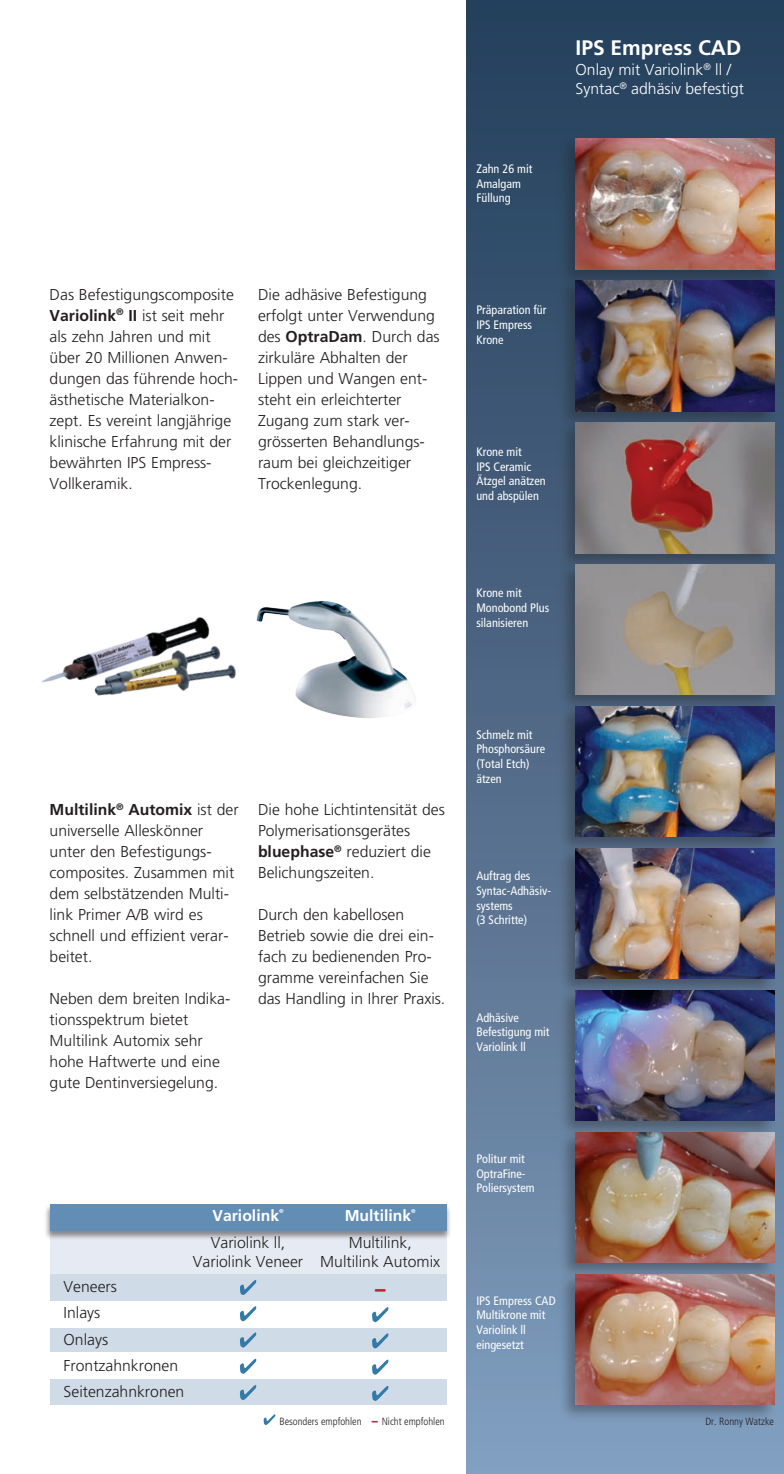
<style>
.page{position:relative;width:784px;height:1474px;background:#fff}
.page>*{position:absolute;margin:0;border:0;box-sizing:border-box;transform-origin:0 0}
.t1{font:700 21px "Frutiger";color:#fff}
.t2{font:900 21px "Frutiger";color:#c32a36}
.t3{font:300 15.75px/21px "Frutiger";color:#231f20}
.t4{font:300 15.75px/19.2px "Frutiger";color:#fff}
.t5{font:700 15.75px "Frutiger";color:#fff}
.t6{font:condensed 12.25px/14.7px "Frutiger";color:#fff}
.t7{font:300 condensed 10.5px "Frutiger";color:#231f20}
.t8{font:700 5.6px "Frutiger";color:#fff}
.s1{font-weight:700}
.s2{font-weight:900;font-stretch:normal;font-size:12.25px;color:#c32a36}
</style>
<div class="page">
<div style="left:50px;top:1221px;width:396px;height:183px;background:#e6ebf3"></div>
<div style="left:50px;top:1274px;width:396px;height:130px;background:#d0dbe8"></div>
<img style="left:41px;top:617px;width:191px;height:79px">
<div style="left:466px;top:0;width:318px;height:1473px;background:linear-gradient(to bottom,#223c57,#819cbc)"></div>
<img style="left:232px;top:601px;width:183px;height:117px">
<svg style="left:264px;top:1414px;width:11px;height:10px"></svg>
<div style="left:557px;top:135px;width:220px;height:151px;background:#231f20;opacity:.4"></div>
<img style="left:575px;top:139px;width:199px;height:130px">
<div style="left:557px;top:277px;width:220px;height:151px;background:#231f20;opacity:.4"></div>
<img style="left:575px;top:281px;width:199px;height:130px">
<div style="left:557px;top:418px;width:220px;height:152px;background:#231f20;opacity:.4"></div>
<img style="left:575px;top:423px;width:199px;height:130px">
<div style="left:557px;top:560px;width:220px;height:152px;background:#231f20;opacity:.4"></div>
<img style="left:575px;top:564px;width:199px;height:131px">
<div style="left:557px;top:702px;width:220px;height:151px;background:#231f20;opacity:.4"></div>
<img style="left:575px;top:706px;width:199px;height:130px">
<div style="left:557px;top:844px;width:220px;height:151px;background:#231f20;opacity:.4"></div>
<img style="left:575px;top:848px;width:199px;height:130px">
<div style="left:557px;top:986px;width:220px;height:151px;background:#231f20;opacity:.4"></div>
<img style="left:575px;top:990px;width:199px;height:130px">
<div style="left:557px;top:1128px;width:220px;height:151px;background:#231f20;opacity:.4"></div>
<img style="left:575px;top:1132px;width:199px;height:130px">
<div style="left:557px;top:1270px;width:220px;height:151px;background:#231f20;opacity:.4"></div>
<img style="left:575px;top:1274px;width:199px;height:130px">
<div style="left:50px;top:1300px;width:396px;height:27px;background:#fff"></div>
<div style="left:50px;top:1352px;width:396px;height:26px;background:#fff"></div>
<svg style="left:240px;top:1280px;width:16px;height:14px"></svg>
<svg style="left:240px;top:1306px;width:16px;height:15px"></svg>
<svg style="left:240px;top:1332px;width:16px;height:15px"></svg>
<svg style="left:240px;top:1358px;width:16px;height:15px"></svg>
<svg style="left:240px;top:1385px;width:16px;height:14px"></svg>
<svg style="left:372px;top:1307px;width:16px;height:15px"></svg>
<svg style="left:372px;top:1333px;width:16px;height:15px"></svg>
<svg style="left:372px;top:1359px;width:16px;height:15px"></svg>
<svg style="left:372px;top:1386px;width:16px;height:14px"></svg>
<div style="left:44px;top:1203px;width:408px;height:38px;background:#231f20;opacity:.5"></div>
<div style="left:50px;top:1203px;width:396px;height:27px;background:#628db5"></div>
<hr style="left:783px;top:0;width:1px;height:1473px;background:#ed028c">
<p class="t3" style="left:50px;top:284px;width:190px">Das Befestigungscomposite<br><span class="s1">Variolink</span><sup>®</sup> <span class="s1">II</span> ist seit mehr als zehn Jahren und mit über 20 M illionen Anwen&shy;dungen das führende hoch&shy;ästhetische Materialkon&shy;zept. Es vereint langjährige klinische Erfahrung mit der bewährten IPS Empress-<br>Vollkeramik.</p>
<p class="t3" style="left:258px;top:284px;width:183px">Die adhäsive Befestigung erfolgt unter Verwendung des <span class="s1">OptraDam</span>. Durch das zirkuläre Abhalten der<br>Lippen und Wangen ent&shy;steht ein erleichterter<br>Zugang zum stark ver&shy;grösserten Behandlungs&shy;raum bei gleichzeitiger<br>Trockenlegung.</p>
<p class="t6" style="left:476px;top:161px;width:57px">Zahn 26 mit<br>Amalgam<br>Füllung</p>
<h1 class="t1" style="left:575px;top:36px;width:167px">IPS Empress CAD</h1>
<p class="t4" style="left:575px;top:60px;width:170px">Onlay mit Variolink<sup>®</sup> ll /<br>Syntac<sup>®</sup> adhäsiv befestigt</p>
<p class="t6" style="left:476px;top:303px;width:72px">Präparation für<br>IPS Empress<br>Krone</p>
<p class="t6" style="left:476px;top:444px;width:71px">Krone mit<br>IPS Ceramic<br>Ätzgel anätzen und abspülen</p>
<p class="t6" style="left:476px;top:586px;width:74px">Krone mit<br>Monobond Plus silanisieren</p>
<p class="t3" style="left:50px;top:799px;width:190px"><span class="s1">Multilink</span><sup>®</sup> <span class="s1">Automix</span> ist der universelle Alleskönner unter den Befestigungs&shy;composites. Zusammen mit dem selbstätzenden M ulti&shy;link Primer A/B wird es schnell und effizient verar&shy;beitet.</p>
<p class="t3" style="left:50px;top:988px;width:182px">Neben dem breiten Indika&shy;tionsspektrum bietet<br>-M ultilink Automix sehr hohe Haftwerte und eine gute Dentinversiegelung.</p>
<p class="t3" style="left:258px;top:799px;width:188px">Die hohe Lichtintensität des<br>Polymerisationsgerätes <span class="s1">bluephase</span><sup>®</sup> reduziert die<br>Belichungszeiten.</p>
<p class="t3" style="left:258px;top:904px;width:189px">Durch den kabellosen<br>Betrieb sowie die drei ein&shy;fach zu bedienenden Pro&shy;gramme vereinfachen Sie das Handling in Ihrer Praxis.</p>
<p class="t5" style="left:212px;top:1206px;width:68px">Variolink</p>
<p class="t8" style="left:279px;top:1207px;width:6px">®</p>
<p class="t3" style="left:193px;top:1232px;width:112px;line-height:19.2px;text-align:center">Variolink ll,<br>Variolink Veneer</p>
<p class="t5" style="left:345px;top:1206px;width:68px">Multilink</p>
<p class="t8" style="left:411px;top:1207px;width:6px">®</p>
<p class="t3" style="left:320px;top:1232px;width:121px;line-height:19.2px;text-align:center">Multilink,<br>M ultilink Automix</p>
<p class="t3" style="left:64px;top:1273px;width:122px;line-height:26.2px">Veneers<br>Inlays<br>Onlays<br>Frontzahnkronen<br>Seitenzahnkronen</p>
<h1 class="t2" style="left:375px;top:1275px;width:12px">–</h1>
<p class="t6" style="left:476px;top:727px;width:70px">Schmelz mit<br>Phosphorsäure (Total Etch) ätzen</p>
<p class="t6" style="left:476px;top:868px;width:76px">Auftrag des<br>Syntac-Adhäsiv&shy;systems<br>(3 Schritte)</p>
<p class="t6" style="left:476px;top:1010px;width:75px">Adhäsive<br>Befestigung mit<br>Variolink ll</p>
<p class="t6" style="left:476px;top:1151px;width:60px">Politur mit<br>OptraFine-<br>Poliersystem</p>
<p class="t6" style="left:476px;top:1292px;width:81px">IPS Empress CAD<br>Multikrone mit<br>Variolink ll eingesetzt</p>
<p class="t7" style="left:279px;top:1415px;width:167px">Besonders empfohlen <span class="s2">–</span> Nicht empfohlen</p>
<p class="t7" style="left:705px;top:1414px;width:70px">Dr. Ronny Watzke</p>
</div>
